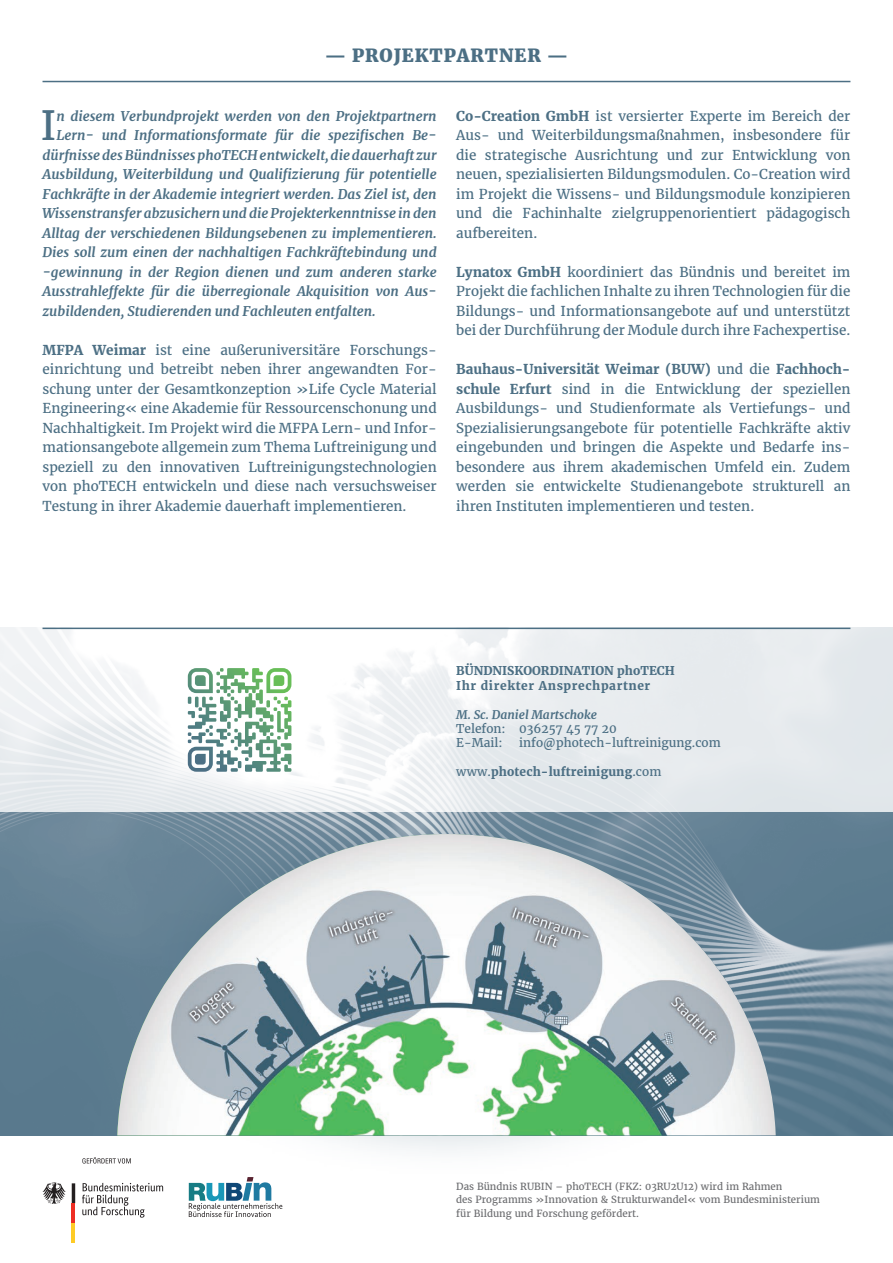
<style>
.page{position:relative;width:893px;height:1263px;background:#fff}
.page>*{position:absolute;margin:0;border:0;box-sizing:border-box;transform-origin:0 0}
.t1{font:39.75px "Merriweather";color:#4c6f84}
.t2{font:900 18px "Merriweather";letter-spacing:.05em;color:#4c6f84}
.t3{font:13.5px/19.5px "Merriweather";color:#4c6f84;text-align:justify}
.t4{font:italic 700 13.5px "Merriweather";color:#4c6f84}
.t5{font:700 12px/14.4px "Merriweather";letter-spacing:.01em;color:#4c6f84}
.t6{font:12px "Merriweather";color:#4c6f84}
.t7{font:italic 700 12px "Merriweather";color:#4c6f84}
.t8{font:9.75px/13.5px "Merriweather";color:#6c6d70}
.s1{font-weight:700}
.s2{font-weight:400}
</style>
<div class="page">
<img style="left:0;top:812px;width:893px;height:323px">
<svg style="left:139px;top:812px;width:614px;height:339px"></svg>
<img style="left:117px;top:834px;width:659px;height:301px">
<svg style="left:0;top:628px;width:893px;height:184px;fill:#e9edef"></svg>
<hr style="left:43px;top:81px;width:807px;height:1px;background:#4c6f84">
<svg style="left:43px;top:1157px;width:120px;height:60px"></svg>
<hr style="left:72px;top:1203px;width:3px;height:20px;background:#ee2e24">
<hr style="left:72px;top:1223px;width:3px;height:20px;background:#fecb26">
<svg style="left:189px;top:1177px;width:93px;height:40px"></svg>
<hr style="left:43px;top:628px;width:807px;height:1px;background:#4c6f84">
<svg style="left:220px;top:668px;width:71px;height:25px"></svg>
<p class="t2" style="left:324px;top:43px;width:246px"><span class="s1">—</span> PROJEKTPARTNER <span class="s1">—</span></p>
<p class="t1" style="left:40px;top:99px;width:18px">I</p>
<p class="t4" style="left:56px;top:107px;width:382px">n diesem Verbundprojekt werden von den Projektpartnern</p>
<p class="t4" style="left:56px;top:126px;width:382px">Lern- und Informationsformate für die spezifischen Be-</p>
<p class="t4" style="left:43px;top:146px;width:396px">dürfnisse des Bündnisses phoTECH entwickelt, die dauerhaft zur</p>
<p class="t4" style="left:43px;top:165px;width:396px">Ausbildung, Weiterbildung und Qualifizierung für potentielle</p>
<p class="t4" style="left:43px;top:185px;width:396px">Fachkräfte in der Akademie integriert werden. Das Ziel ist, den</p>
<p class="t4" style="left:43px;top:204px;width:396px">Wissenstransfer abzusichern und die Projekterkenntnisse in den</p>
<p class="t4" style="left:43px;top:224px;width:396px">Alltag der verschiedenen Bildungsebenen zu implementieren.</p>
<p class="t4" style="left:43px;top:243px;width:396px">Dies soll zum einen der nachhaltigen Fachkräftebindung und</p>
<p class="t4" style="left:43px;top:263px;width:396px">-gewinnung in der Region dienen und zum anderen starke</p>
<p class="t4" style="left:43px;top:282px;width:396px">Ausstrahleffekte für die überregionale Akquisition von Aus-</p>
<p class="t4" style="left:43px;top:302px;width:335px">zubildenden, Studierenden und Fachleuten entfalten.</p>
<p class="t3" style="left:43px;top:340px;width:396px"><span class="s1">MFPA Weimar</span> ist eine außeruniversitäre Forschungs&shy;einrichtung und betreibt neben ihrer angewandten For&shy;schung unter der Gesamtkonzeption »Life Cycle Material Engineering« eine Akademie für Ressourcenschonung und Nachhaltigkeit. Im Projekt wird die MFPA Lern- und Infor&shy;mationsangebote allgemein zum Thema Luftreinigung und speziell zu den innovativen Luftreinigungstechnologien von phoTECH entwickeln und diese nach versuchsweiser Testung in ihrer Akademie dauerhaft implementieren.</p>
<p class="t3" style="left:456px;top:106px;width:396px"><span class="s1">Co-Creation GmbH</span> ist versierter Experte im Bereich der Aus- und Weiterbildungsmaßnahmen, insbesondere für die strategische Ausrichtung und zur Entwicklung von neuen, spezialisierten Bildungsmodulen. Co-Creation wird im Projekt die Wissens- und Bildungsmodule konzipieren und die Fachinhalte zielgruppenorientiert pädagogisch aufbereiten.</p>
<p class="t3" style="left:456px;top:262px;width:396px"><span class="s1">Lynatox GmbH</span> koordiniert das Bündnis und bereitet im Projekt die fachlichen Inhalte zu ihren Technologien für die Bildungs- und Informationsangebote auf und unterstützt bei der Durchführung der Module durch ihre Fachexpertise.</p>
<p class="t3" style="left:456px;top:359px;width:396px"><span class="s1">Bauhaus-Universität Weimar (BUW)</span> und die <span class="s1">Fachhoch&shy;schule Erfurt</span> sind in die Entwicklung der speziellen Ausbildungs- und Studienformate als Vertiefungs- und Spezialisierungsangebote für potentielle Fachkräfte aktiv eingebunden und bringen die Aspekte und Bedarfe ins&shy;besondere aus ihrem akademischen Umfeld ein. Zudem werden sie entwickelte Studienangebote strukturell an ihren Instituten implementieren und testen.</p>
<p class="t5" style="left:456px;top:664px;width:220px">BÜNDNISKOORDINATION phoTECH<br>Ihr direkter Ansprechpartner</p>
<p class="t7" style="left:456px;top:706px;width:142px">M. Sc. Daniel Martschoke</p>
<p class="t6" style="left:456px;top:721px;width:162px">Telefon: 036257 45 77 20</p>
<p class="t6" style="left:456px;top:735px;width:48px">E-Mail:</p>
<p class="t6" style="left:519px;top:735px;width:203px">info@photech-luftreinigung.com</p>
<p class="t5" style="left:456px;top:764px;width:207px"><span class="s2">www.</span>photech-luftreinigung<span class="s2">.com</span></p>
<p class="t8" style="left:456px;top:1179px;width:328px">Das Bündnis RUBIN – phoTECH (FKZ: 03RU2U12) wird im Rahmen</p>
<p class="t8" style="left:456px;top:1193px;width:365px">des Programms »Innovation &amp; Strukturwandel« vom Bundesministerium für Bildung und Forschung gefördert.</p>
</div>
